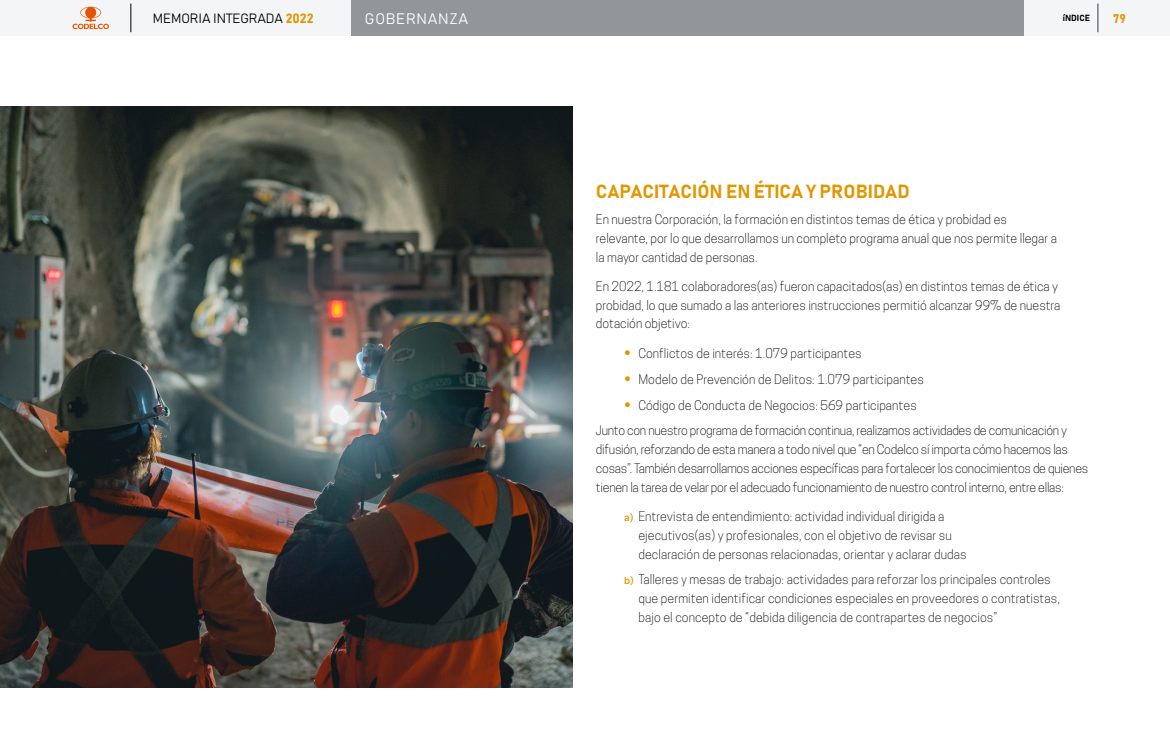
<style>
.page{position:relative;width:1170px;height:741px;background:#fff}
.page>*{position:absolute;margin:0;border:0;box-sizing:border-box;transform-origin:0 0}
.t1{font:18.75px "Bahnschrift";letter-spacing:.005em;color:#e09700}
.t2{font:15px "Bahnschrift";letter-spacing:.05em;color:#fff}
.t3{font:13.25px "Bahnschrift";color:#000}
.t4{font:300 12.5px/18.8px "Cooper Hewitt";color:#000}
.t5{font:300 12.5px/18.8px "Cooper Hewitt";letter-spacing:-.02em;color:#000}
.t6{font:12.5px "Bahnschrift";color:#e09700}
.t7{font:8.75px "Bahnschrift";color:#000}
.s1{color:#e09700}
.s2{font-family:"Franca";font-weight:600;font-size:16.25px;color:#e09700}
.s3{font-family:"Franca";font-weight:600;font-size:10px;color:#e09700}
</style>
<div class="page">
<div style="left:0;top:0;width:1169px;height:36px;background:#f3f5f6"></div>
<svg style="left:1097px;top:4px;width:1px;height:28px"></svg>
<div style="left:351px;top:0;width:672px;height:36px;background:#919699"></div>
<svg style="left:72px;top:7px;width:37px;height:22px"></svg>
<svg style="left:130px;top:4px;width:1px;height:28px"></svg>
<img style="left:0;top:106px;width:572px;height:581px">
<p class="t3" style="left:153px;top:10px;width:162px">MEMORIA INTEGRADA <span class="s1">2022</span></p>
<p class="t2" style="left:361px;top:9px;width:162px">PERFIL CORPORATIVO</p>
<p class="t2" style="left:365px;top:9px;width:105px">GOBERNANZA</p>
<p class="t7" style="left:1062px;top:13px;width:29px">íNDICE</p>
<p class="t6" style="left:1112px;top:11px;width:14px">79</p>
<h1 class="t1" style="left:596px;top:180px;width:315px">CAPACITACIÓN EN ÉTICA Y PROBIDAD</h1>
<p class="t4" style="left:596px;top:210px;width:462px">En nuestra Corporación, la formación en distintos temas de ética y probidad es relevante, por lo que desarrollamos un completo programa anual que nos permite llegar a la mayor cantidad de personas.</p>
<p class="t4" style="left:596px;top:277px;width:466px">En 2022, 1.181 colaboradores(as) fueron capacitados(as) en distintos temas de ética y probidad, lo que sumado a las anteriores instrucciones permitió alcanzar 99% de nuestra dotación objetivo:</p>
<p class="t4" style="left:624px;top:344px;width:239px"><span class="s2">•</span> Conflictos de interés: 1.079 participantes</p>
<p class="t4" style="left:624px;top:369px;width:301px"><span class="s2">•</span> Modelo de Prevención de Delitos: 1.079 participantes</p>
<p class="t5" style="left:596px;top:392px;width:472px;line-height:25.9px;text-indent:28px"><span class="s2">•</span> Código de Conducta de Negocios: 569 participantes<br>Junto con nuestro programa de formación continua, realizamos actividades de comunicación y</p>
<p class="t5" style="left:596px;top:440px;width:494px">difusión, reforzando de esta manera a todo nivel que “en Codelco sí importa cómo hacemos las cosas”. También desarrollamos acciones específicas para fortalecer los conocimientos de quienes tienen la tarea de velar por el adecuado funcionamiento de nuestro control interno, entre ellas:</p>
<p class="t4" style="left:638px;top:507px;width:330px;text-indent:-14px"><span class="s3">a)</span> Entrevista de entendimiento: actividad individual dirigida a ejecutivos(as) y profesionales, con el objetivo de revisar su declaración de personas relacionadas, orientar y aclarar dudas</p>
<p class="t4" style="left:638px;top:570px;width:423px;text-indent:-14px"><span class="s3">b)</span> Talleres y mesas de trabajo: actividades para reforzar los principales controles que permiten identificar condiciones especiales en proveedores o contratistas, bajo el concepto de “debida diligencia de contrapartes de negocios”</p>
</div>
